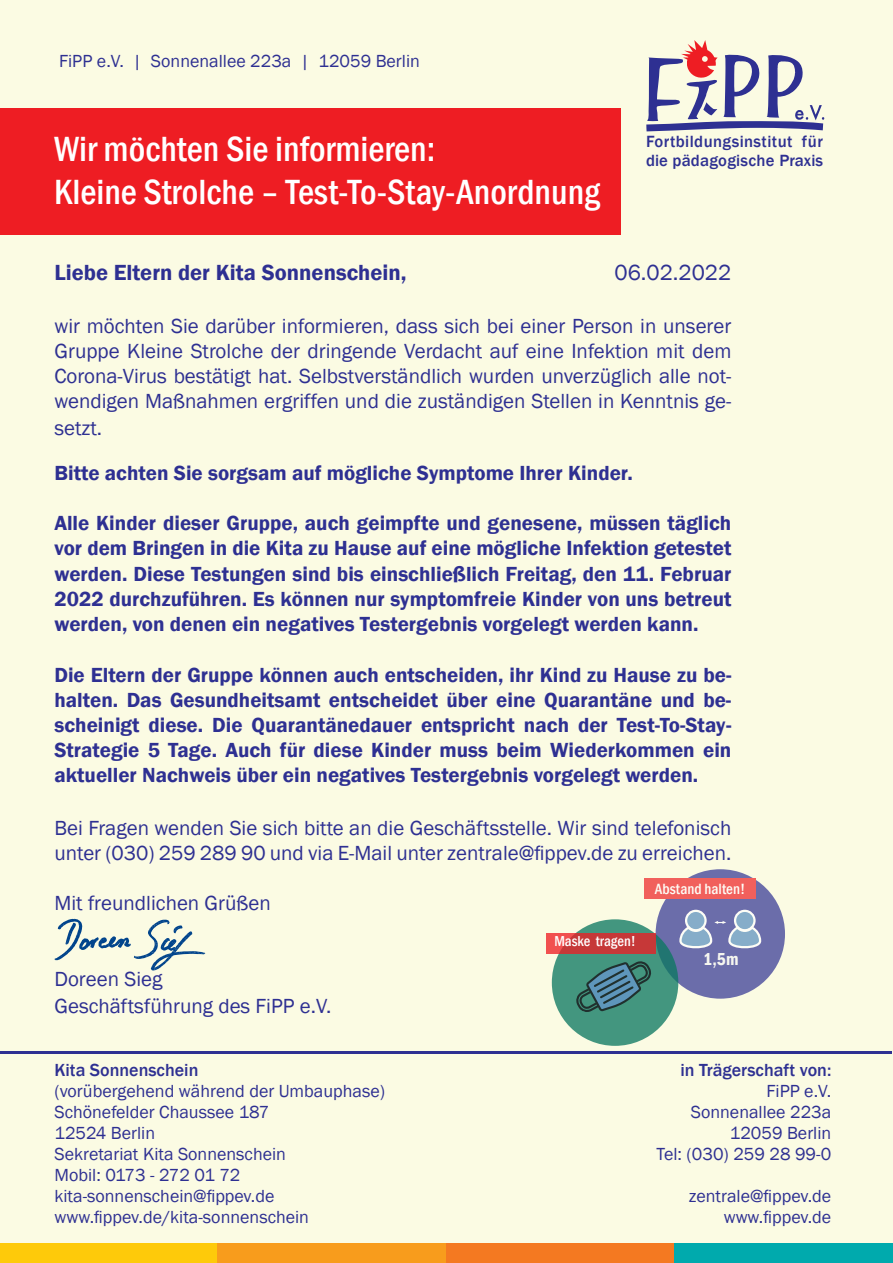
<style>
.page{position:relative;width:893px;height:1263px;background:#fbfbe3}
.page>*{position:absolute;margin:0;border:0;box-sizing:border-box;transform-origin:0 0}
.t1{font:500 condensed 36px/43.2px "Franklin Gothic";color:#fff}
.t2{font:600 22.5px "Franklin Gothic";color:#2e3092}
.t3{font:22.5px "Franklin Gothic";color:#2e3092}
.t4{font:600 21px/25.2px "Franklin Gothic";color:#2e3092;text-align:justify}
.t5{font:21px/25.7px "Franklin Gothic";color:#2e3092}
.t6{font:18px/21px "Franklin Gothic";color:#2e3092;text-align:right}
.t7{font:500 18px "Franklin Gothic";color:#2e3092}
.t8{font:600 condensed 17.85px "Franklin Gothic";color:#f4f5f5}
.t9{font:500 16.65px/19px "Franklin Gothic";letter-spacing:.025em;color:#2e3092}
.t10{font:500 condensed 15.3px "Franklin Gothic";color:#fff}
.t11{font:500 condensed 14.85px "Franklin Gothic";color:#fff}
</style>
<div class="page">
<div style="left:0;top:108px;width:621px;height:127px;background:#ee1d23"></div>
<hr style="left:1px;top:1051px;width:891px;height:3px;background:#2e3092">
<svg style="left:646px;top:40px;width:179px;height:91px"></svg>
<div style="left:0;top:1244px;width:218px;height:19px;background:#feca0a"></div>
<div style="left:218px;top:1244px;width:228px;height:19px;background:#f89c1c"></div>
<div style="left:446px;top:1244px;width:228px;height:19px;background:#f47921"></div>
<div style="left:675px;top:1244px;width:218px;height:19px;background:#00aaad"></div>
<div style="left:656px;top:869px;width:129px;height:130px;background:#6b6daa;border-radius:50%"></div>
<div style="left:644px;top:878px;width:112px;height:21px;background:#f1605c"></div>
<svg style="left:686px;top:911px;width:19px;height:19px"></svg>
<div style="left:685px;top:910px;width:22px;height:21px;border:2px solid #fff;border-radius:50%"></div>
<svg style="left:735px;top:911px;width:19px;height:19px"></svg>
<div style="left:734px;top:910px;width:22px;height:21px;border:2px solid #fff;border-radius:50%"></div>
<svg style="left:679px;top:921px;width:83px;height:28px"></svg>
<svg style="left:54px;top:918px;width:151px;height:53px"></svg>
<svg style="left:552px;top:919px;width:126px;height:127px;background:#44937d"></svg>
<svg style="left:575px;top:960px;width:77px;height:52px;background:#417e7c"></svg>
<svg style="left:547px;top:933px;width:109px;height:20px;background:#cd3c3c"></svg>
<p class="t6" style="left:59px;top:50px;width:362px">FiPP e.V. | Sonnenallee 223a | 12059 Berlin</p>
<h1 class="t1" style="left:54px;top:127px;width:548px">Wir möchten Sie informieren:<br>Kleine Strolche – Test-To-Stay-Anordnung</h1>
<p class="t9" style="left:646px;top:132px;width:178px">Fortbildungsinstitut für die pädagogische Praxis</p>
<p class="t2" style="left:54px;top:259px;width:354px">Liebe Eltern der Kita Sonnenschein,</p>
<p class="t3" style="left:615px;top:259px;width:118px">06.02.2022</p>
<p class="t5" style="left:54px;top:313px;width:678px;text-align:justify">wir möchten Sie darüber informieren, dass sich bei einer Person in unserer Gruppe Kleine Strolche der dringende Verdacht auf eine Infektion mit dem Corona-Virus bestätigt hat. Selbstverständlich wurden unverzüglich alle not&shy;wendigen Maßnahmen ergriffen und die zuständigen Stellen in Kenntnis ge&shy;setzt.</p>
<p class="t4" style="left:54px;top:460px;width:580px">Bitte achten Sie sorgsam auf mögliche Symptome Ihrer Kinder.</p>
<p class="t4" style="left:54px;top:511px;width:678px">Alle Kinder dieser Gruppe, auch geimpfte und genesene, müssen täglich vor dem Bringen in die Kita zu Hause auf eine mögliche Infektion getestet werden. Diese Testungen sind bis einschließlich Freitag, den 11. Februar 2022 durchzuführen. Es können nur symptomfreie Kinder von uns betreut werden, von denen ein negatives Testergebnis vorgelegt werden kann.</p>
<p class="t4" style="left:54px;top:662px;width:678px">Die Eltern der Gruppe können auch entscheiden, ihr Kind zu Hause zu be&shy;halten. Das Gesundheitsamt entscheidet über eine Quarantäne und be&shy;scheinigt diese. Die Quarantänedauer entspricht nach der Test-To-Stay-Strategie 5 Tage. Auch für diese Kinder muss beim Wiederkommen ein aktueller Nachweis über ein negatives Testergebnis vorgelegt werden.</p>
<p class="t5" style="left:54px;top:815px;width:678px;line-height:25.2px">Bei Fragen wenden Sie sich bitte an die Geschäftsstelle. Wir sind telefonisch unter (030) 259 289 90 und via E-Mail unter zentrale@fippev.de zu erreichen.</p>
<p class="t5" style="left:54px;top:891px;width:218px">Mit freundlichen Grüßen</p>
<p class="t10" style="left:655px;top:878px;width:92px">Abstand halten!</p>
<p class="t5" style="left:54px;top:966px;width:278px;line-height:27px">Doreen Sieg<br>Geschäftsführung des FiPP e.V.</p>
<p class="t7" style="left:54px;top:1058px;width:145px">Kita Sonnenschein</p>
<p class="t6" style="left:54px;top:1080px;width:332px;text-align:left">(vorübergehend während der Umbauphase)<br>Schönefelder Chaussee 187<br>12524 Berlin<br>Sekretariat Kita Sonnenschein<br>Mobil: 0173 - 272 01 72 kita-sonnenschein@fippev.de www.fippev.de/kita-sonnenschein</p>
<p class="t11" style="left:554px;top:932px;width:83px">Maske tragen!</p>
<p class="t8" style="left:703px;top:947px;width:37px">1,5m</p>
<p class="t7" style="left:680px;top:1058px;width:152px">in Trägerschaft von:</p>
<p class="t6" style="left:657px;top:1081px;width:176px">FiPP e.V.<br>Sonnenallee 223a<br>12059 Berlin<br>Tel: (030) 259 28 99-0</p>
<p class="t6" style="left:689px;top:1186px;width:144px">zentrale@fippev.de www.fippev.de</p>
</div>
